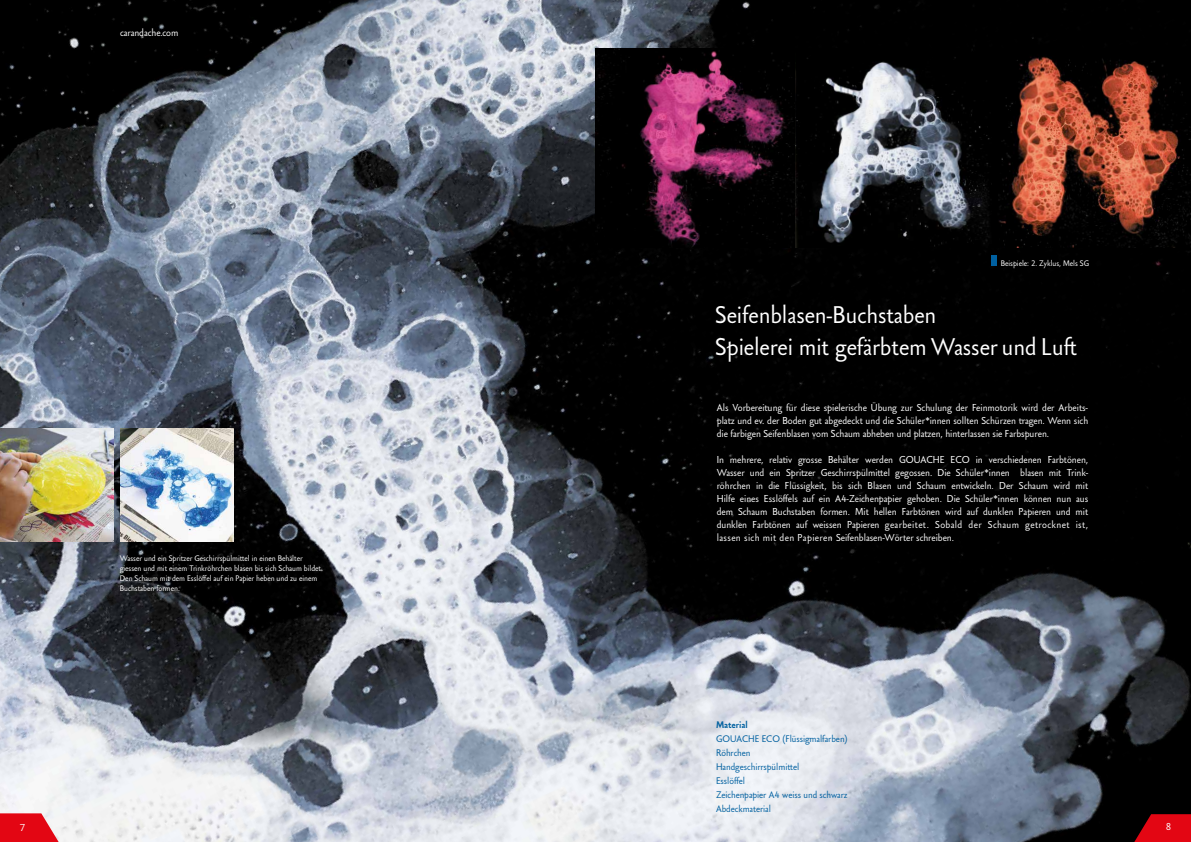
<style>
.page{position:relative;width:1191px;height:842px;background:#fff}
.page>*{position:absolute;margin:0;border:0;box-sizing:border-box;transform-origin:0 0}
.t1{font:24px/32px "Carandache Sans";color:#fff}
.t2{font:10px/13px "Carandache Sans";color:#fff;text-align:justify}
.t3{font:9.5px/14px "Carandache Sans";color:#0060a0}
.t4{font:900 9.5px "Carandache Sans";color:#0060a0}
.t5{font:8px/10px "Carandache Sans";color:#fff}
</style>
<div class="page">
<img style="left:0;top:0;width:1191px;height:842px">
<img style="left:0;top:428px;width:113px;height:113px">
<img style="left:120px;top:428px;width:114px;height:113px">
<img style="left:595px;top:49px;width:596px;height:198px">
<svg style="left:0;top:813px;width:59px;height:29px;background:#e52c37"></svg>
<svg style="left:1134px;top:814px;width:57px;height:28px;background:#be050f"></svg>
<div style="left:991px;top:256px;width:5px;height:10px;background:#0060a0"></div>
<p class="t2" style="left:120px;top:26px;width:60px">carandache.com</p>
<p class="t5" style="left:120px;top:553px;width:205px">Wasser und ein Spritzer Geschirrspülmittel in einen Behälter giessen und mit einem Trinkröhrchen blasen bis sich Schaum bildet.<br>Den Schaum mit dem Esslöffel auf ein Papier heben und zu einem Buchstaben formen.</p>
<p class="t5" style="left:1000px;top:258px;width:90px">Beispiele: 2. Zyklus, Mels SG</p>
<h1 class="t1" style="left:715px;top:298px;width:363px">Seifenblasen-Buchstaben<br>Spielerei mit gefärbtem Wasser und Luft</h1>
<p class="t2" style="left:716px;top:401px;width:373px">Als Vorbereitung für diese spielerische Übung zur Schulung der Feinmotorik wird der Arbeits&shy;platz und ev. der Boden gut abgedeckt und die Schüler*innen sollten Schürzen tragen. Wenn sich die farbigen Seifenblasen vom Schaum abheben und platzen, hinterlassen sie Farbspuren.</p>
<p class="t2" style="left:716px;top:453px;width:373px">In mehrere, relativ grosse Behälter werden GOUACHE ECO in verschiedenen Farbtönen, Wasser und ein Spritzer Geschirrspülmittel gegossen. Die Schüler*innen blasen mit Trink&shy;röhrchen in die Flüssigkeit, bis sich Blasen und Schaum entwickeln. Der Schaum wird mit Hilfe eines Esslöffels auf ein A4-Zeichenpapier gehoben. Die Schüler*innen können nun aus dem Schaum Buchstaben formen. Mit hellen Farbtönen wird auf dunklen Papieren und mit dunklen Farbtönen auf weissen Papieren gearbeitet. Sobald der Schaum getrocknet ist, lassen sich mit den Papieren Seifenblasen-Wörter schreiben.</p>
<p class="t4" style="left:716px;top:718px;width:33px">Material</p>
<p class="t3" style="left:716px;top:732px;width:133px">GOUACHE ECO (Flüssigmalfarben)<br>Röhrchen<br>Handgeschirrspülmittel<br>Esslöffel<br>Zeichenpapier A4 weiss und schwarz<br>Abdeckmaterial</p>
<p class="t2" style="left:20px;top:821px;width:7px">7</p>
<p class="t2" style="left:1165px;top:820px;width:7px">8</p>
</div>
